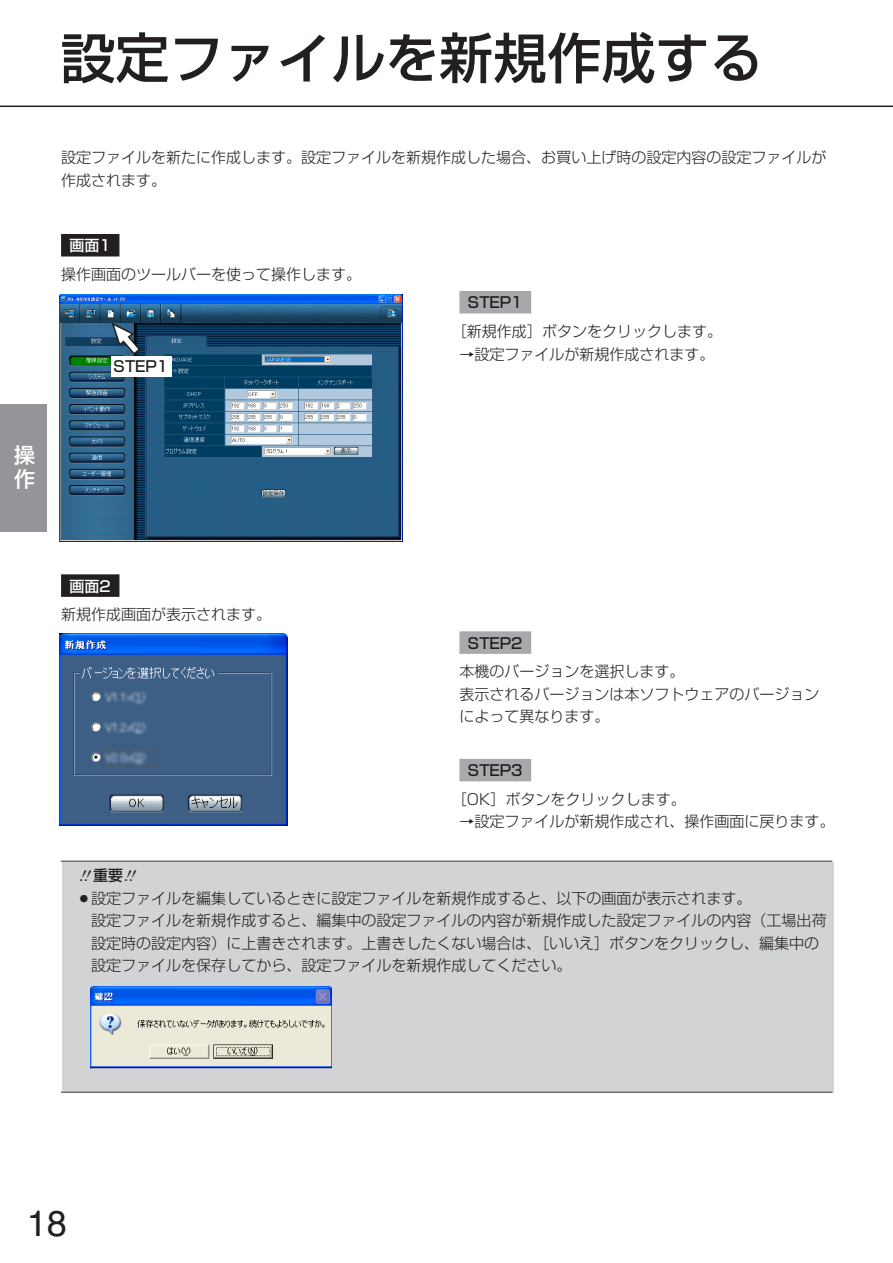
<style>
.page{position:relative;width:893px;height:1263px;background:#fff}
.page>*{position:absolute;margin:0;border:0;box-sizing:border-box;transform-origin:0 0}
.t1{font:500 54px "Shin Go";color:#231f20}
.t2{font:36px "Helvetica";color:#231f20}
.t3{font:500 21px/24px "Shin Go";color:#fff}
.t4{font:300 15px/22.5px "Shin Go";color:#231f20}
.t5{font:500 15px "Shin Go";color:#231f20}
.t6{font:500 15px "Shin Go";color:#fff}
</style>
<div class="page">
<div style="left:62px;top:862px;width:771px;height:231px;background:#d1d3d4"></div>
<hr style="left:0;top:106px;width:892px;height:1px;background:#231f20">
<div style="left:0;top:404px;width:47px;height:127px;background:#939598"></div>
<div style="left:61px;top:234px;width:58px;height:22px;background:#231f20"></div>
<div style="left:459px;top:291px;width:72px;height:23px;background:#a7a9ac"></div>
<img style="left:60px;top:295px;width:342px;height:246px">
<hr style="left:61px;top:861px;width:771px;height:1px;background:#6c6e70">
<hr style="left:61px;top:1092px;width:771px;height:1px;background:#6c6e70">
<img style="left:90px;top:986px;width:241px;height:83px">
<svg style="left:110px;top:321px;width:31px;height:35px"></svg>
<div style="left:111px;top:357px;width:60px;height:20px;background:#fff"></div>
<div style="left:61px;top:574px;width:58px;height:23px;background:#231f20"></div>
<div style="left:459px;top:631px;width:72px;height:23px;background:#a7a9ac"></div>
<div style="left:459px;top:759px;width:72px;height:22px;background:#a7a9ac"></div>
<img style="left:60px;top:634px;width:228px;height:191px">
<h1 class="t1" style="left:61px;top:38px;width:703px">設定ファイルを新規作成する</h1>
<p class="t4" style="left:61px;top:148px;width:766px">設定ファイルを新たに作成します。設定ファイルを新規作成した場合、お買い上げ時の設定内容の設定ファイルが作成されます。</p>
<p class="t6" style="left:70px;top:240px;width:43px">画面1</p>
<p class="t4" style="left:61px;top:265px;width:301px">操作画面のツールバーを使って操作します。</p>
<h3 class="t3" style="left:14px;top:446px;width:22px">操作</h3>
<p class="t5" style="left:114px;top:361px;width:56px">STEP1</p>
<p class="t5" style="left:468px;top:297px;width:56px">STEP1</p>
<p class="t4" style="left:452px;top:322px;width:271px">［新規作成］ボタンをクリックします。</p>
<p class="t4" style="left:459px;top:345px;width:256px">→設定ファイルが新規作成されます。</p>
<p class="t6" style="left:70px;top:581px;width:43px">画面2</p>
<p class="t4" style="left:61px;top:606px;width:211px">新規作成画面が表示されます。</p>
<p class="t5" style="left:468px;top:638px;width:56px">STEP2</p>
<p class="t4" style="left:459px;top:663px;width:361px">本機のバージョンを選択します。<br>表示されるバージョンは本ソフトウェアのバージョンによって異なります。</p>
<p class="t5" style="left:468px;top:765px;width:56px">STEP3</p>
<p class="t4" style="left:452px;top:790px;width:235px">［OK］ボタンをクリックします。</p>
<p class="t4" style="left:459px;top:813px;width:376px">→設定ファイルが新規作成され、操作画面に戻ります。</p>
<p class="t5" style="left:93px;top:870px;width:31px">重要</p>
<p class="t4" style="left:91px;top:889px;width:736px;text-indent:-15px">○設定ファイルを編集しているときに設定ファイルを新規作成すると、以下の画面が表示されます。<br>設定ファイルを新規作成すると、編集中の設定ファイルの内容が新規作成した設定ファイルの内容（工場出荷設定時の設定内容）に上書きされます。上書きしたくない場合は、［いいえ］ボタンをクリックし、編集中の設定ファイルを保存してから、設定ファイルを新規作成してください。</p>
<h2 class="t2" style="left:27px;top:1211px;width:42px">18</h2>
</div>
